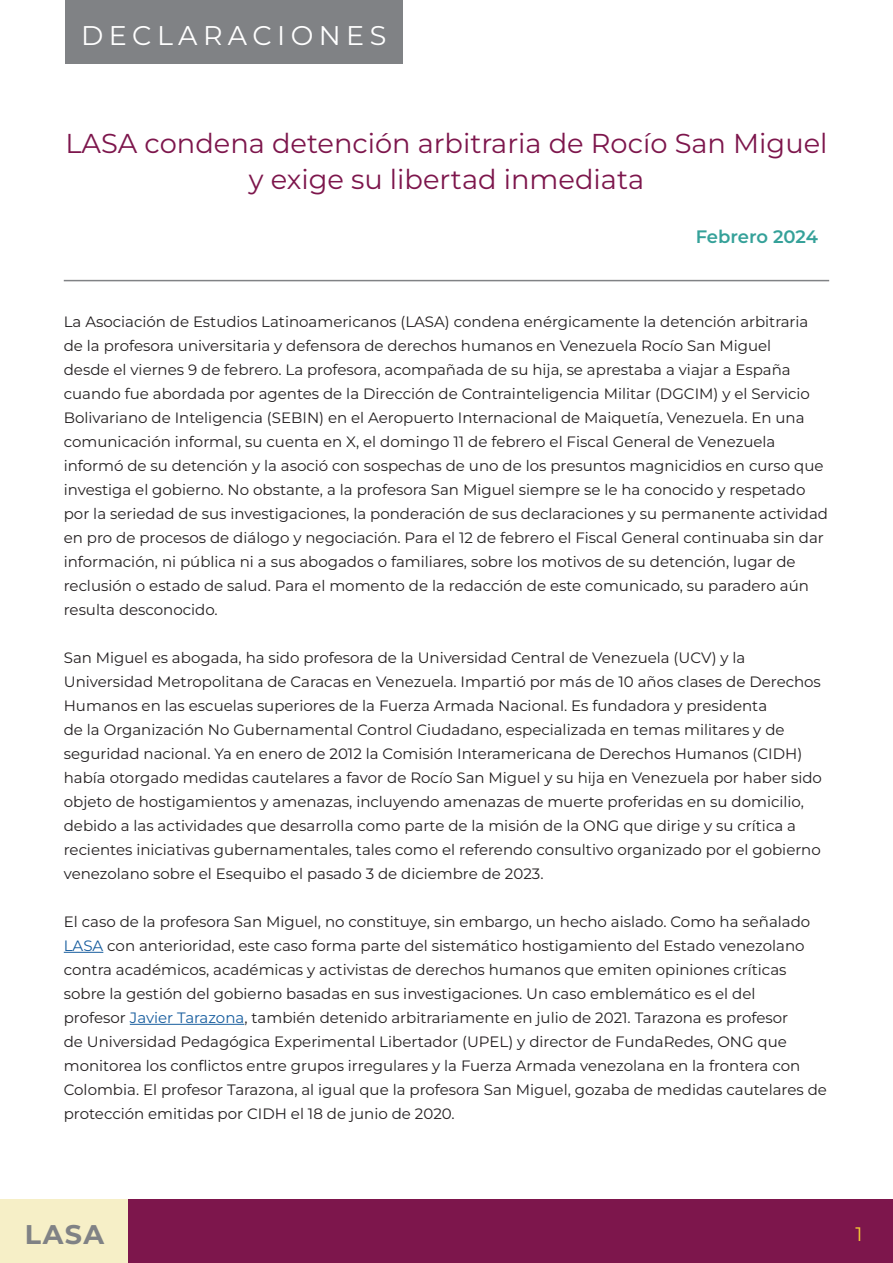
<style>
.page{position:relative;width:893px;height:1263px;background:#fff}
.page>*{position:absolute;margin:0;border:0;box-sizing:border-box;transform-origin:0 0}
.Titulares_guinda{font:27.3px/36px "Montserrat";color:#7d164c;text-align:center}
.t1{font:27px "Montserrat";letter-spacing:.2em;color:#fff}
.t2{font:100 27px "Montserrat";color:#808285}
.t3{font:19.5px "Montserrat";color:#f8ce34}
.Titulares_guinda-2{font:100 18px "Montserrat";color:#35a199}
.Sub_tituares_turquesa{font:15px/24px "Montserrat";color:#231f20}
.s1{color:#175d9e}
</style>
<div class="page">
<div style="left:65px;top:0;width:338px;height:64px;background:#808285"></div>
<div style="left:0;top:1199px;width:129px;height:64px;background:#f6efc7"></div>
<div style="left:129px;top:1199px;width:764px;height:64px;background:#7d164c"></div>
<hr style="left:64px;top:952px;width:39px;height:1px;background:#175d9e">
<hr style="left:130px;top:1024px;width:114px;height:1px;background:#175d9e">
<hr style="left:64px;top:280px;width:765px;height:1px;background:#808285">
<h2 class="t1" style="left:81px;top:17px;width:307px">DECLARACIONES</h2>
<p class="Titulares_guinda" style="left:65px;top:124px;width:763px">LASA condena detención arbitraria de Rocío San Miguel y exige su libertad inmediata</p>
<p class="Titulares_guinda-2" style="left:696px;top:224px;width:124px">Febrero 2024</p>
<p class="Sub_tituares_turquesa" style="left:64px;top:309px;width:766px">La Asociación de Estudios Latinoamericanos (LASA) condena enérgicamente la detención arbitraria de la profesora universitaria y defensora de derechos humanos en Venezuela Rocío San Miguel<br>desde el viernes 9 de febrero. La profesora, acompañada de su hija, se aprestaba a viajar a España cuando fue abordada por agentes de la Dirección de Contrainteligencia Militar (DGCIM) y el Servicio Bolivariano de Inteligencia (SEBIN) en el Aeropuerto Internacional de Maiquetía, Venezuela. En una comunicación informal, su cuenta en X, el domingo 11 de febrero el Fiscal General de Venezuela informó de su detención y la asoció con sospechas de uno de los presuntos magnicidios en curso que investiga el gobierno. No obstante, a la profesora San Miguel siempre se le ha conocido y respetado por la seriedad de sus investigaciones, la ponderación de sus declaraciones y su permanente actividad en pro de procesos de diálogo y negociación. Para el 12 de febrero el Fiscal General continuaba sin dar información, ni pública ni a sus abogados o familiares, sobre los motivos de su detención, lugar de reclusión o estado de salud. Para el momento de la redacción de este comunicado, su paradero aún resulta desconocido.</p>
<p class="Sub_tituares_turquesa" style="left:64px;top:645px;width:760px">San Miguel es abogada, ha sido profesora de la Universidad Central de Venezuela (UCV) y la Universidad Metropolitana de Caracas en Venezuela. Impartió por más de 10 años clases de Derechos Humanos en las escuelas superiores de la Fuerza Armada Nacional. Es fundadora y presidenta<br>de la Organización No Gubernamental Control Ciudadano, especializada en temas militares y de seguridad nacional. Ya en enero de 2012 la Comisión Interamericana de Derechos Humanos (CIDH) había otorgado medidas cautelares a favor de Rocío San Miguel y su hija en Venezuela por haber sido objeto de hostigamientos y amenazas, incluyendo amenazas de muerte proferidas en su domicilio, debido a las actividades que desarrolla como parte de la misión de la ONG que dirige y su crítica a recientes iniciativas gubernamentales, tales como el referendo consultivo organizado por el gobierno venezolano sobre el Esequibo el pasado 3 de diciembre de 2023.</p>
<p class="Sub_tituares_turquesa" style="left:64px;top:909px;width:765px">El caso de la profesora San Miguel, no constituye, sin embargo, un hecho aislado. Como ha señalado <span class="s1">LASA</span> con anterioridad, este caso forma parte del sistemático hostigamiento del Estado venezolano contra académicos, académicas y activistas de derechos humanos que emiten opiniones críticas sobre la gestión del gobierno basadas en sus investigaciones. Un caso emblemático es el del<br>profesor <span class="s1">Javier Tarazona</span>, también detenido arbitrariamente en julio de 2021. Tarazona es profesor<br>de Universidad Pedagógica Experimental Libertador (UPEL) y director de FundaRedes, ONG que monitorea los conflictos entre grupos irregulares y la Fuerza Armada venezolana en la frontera con Colombia. El profesor Tarazona, al igual que la profesora San Miguel, gozaba de medidas cautelares de protección emitidas por CIDH el 18 de junio de 2020.</p>
<h2 class="t2" style="left:25px;top:1216px;width:81px">LASA</h2>
<h3 class="t3" style="left:855px;top:1220px;width:9px">1</h3>
</div>
